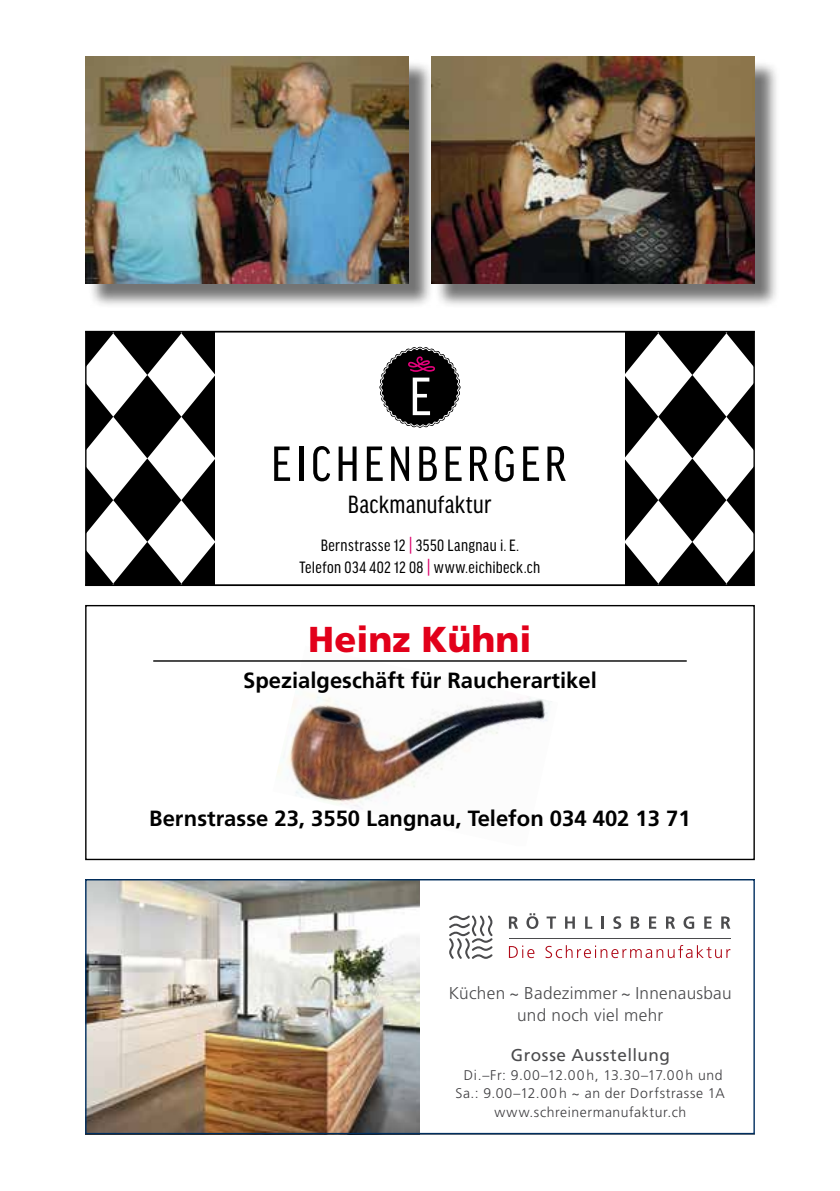
<style>
.page{position:relative;width:840px;height:1191px;background:#fff}
.page>*{position:absolute;margin:0;border:0;box-sizing:border-box;transform-origin:0 0}
.t1{font:900 36px "Frutiger LT Std";color:#e2001a}
.t2{font:condensed 26.6px "Good Headline Pro";letter-spacing:.01em;color:#000}
.t3{font:700 22px "Frutiger LT Std";color:#000}
.t4{font:condensed 17.6px/22.6px "Good Headline Pro";letter-spacing:.025em;color:#000;text-align:center}
.t5{font:300 17.2px/21.4px "Frutiger";letter-spacing:.02em;color:#4b4b4d;text-align:center}
.t6{font:17.2px "Frutiger";letter-spacing:.03em;color:#4b4b4d}
.t7{font:300 14px/18.8px "Frutiger";letter-spacing:.04em;color:#3e3d40;text-align:center}
.s1{color:#dc006b}
</style>
<div class="page">
<div style="left:88px;top:60px;width:345px;height:248px;background:#000;opacity:.55"></div>
<img style="left:85px;top:57px;width:323px;height:226px">
<div style="left:434px;top:60px;width:345px;height:248px;background:#000;opacity:.55"></div>
<img style="left:431px;top:57px;width:323px;height:226px">
<div style="left:85px;top:605px;width:669px;height:255px;border:1px solid #000"></div>
<svg style="left:87px;top:333px;width:665px;height:251px"></svg>
<div style="left:85px;top:331px;width:669px;height:255px;border:1px solid #000"></div>
<img style="left:87px;top:881px;width:644px;height:251px">
<div style="left:85px;top:879px;width:669px;height:255px;border:1px solid #002f60"></div>
<img style="left:272px;top:661px;width:286px;height:148px">
<hr style="left:153px;top:660px;width:533px;height:1px;background:#000">
<h2 class="t2" style="left:348px;top:490px;width:145px">Backmanufaktur</h2>
<p class="t4" style="left:299px;top:534px;width:242px">Bernstrasse 12 <span class="s1">|</span> 3550 Langnau i.E.<br>Telefon 034 402 12 08 <span class="s1">|</span> www.eichibeck.ch</p>
<h1 class="t1" style="left:308px;top:617px;width:225px">Heinz Kühni</h1>
<h3 class="t3" style="left:243px;top:667px;width:355px">Spezialgeschäft für Raucherartikel</h3>
<h3 class="t3" style="left:149px;top:805px;width:542px">Bernstrasse 23, 3550 Langnau, Telefon 034 402 13 71</h3>
<p class="t5" style="left:448px;top:982px;width:284px">Küchen ~ Badezimmer ~ Innenausbau und noch viel mehr</p>
<p class="t6" style="left:510px;top:1044px;width:161px">Grosse Ausstellung</p>
<p class="t7" style="left:455px;top:1065px;width:271px">Di.–Fr: 9.00–12.00 h, 13.30–17.00 h und<br>Sa.: 9.00–12.00 h ~ an der Dorfstrasse 1A www.schreinermanufaktur.ch</p>
</div>
